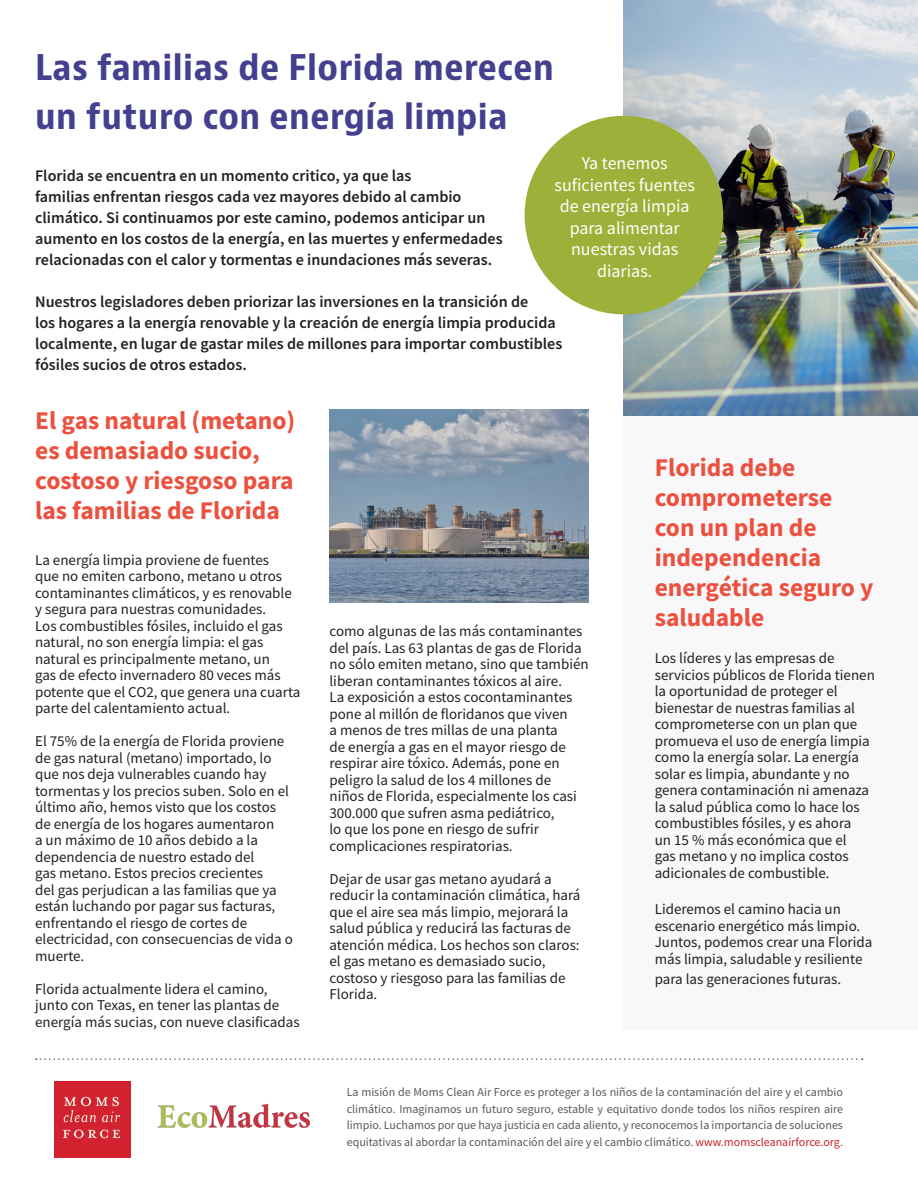
<style>
.page{position:relative;width:918px;height:1188px;background:#fff}
.page>*{position:absolute;margin:0;border:0;box-sizing:border-box;transform-origin:0 0}
.t1{font:700 condensed 34.5px/49.5px "Bernino Sans";letter-spacing:.015em;color:#443f8e}
.t2{font:700 25.5px/30px "Source Sans Pro";color:#ec503e}
.t3{font:18px/21.6px "Source Sans Pro";color:#fff;text-align:center}
.t4{font:600 16.2px/21px "Source Sans Pro";color:#231f20}
.t5{font:15px/16.5px "Source Sans Pro";color:#231f20}
.t6{font:12px/16.5px "Source Sans Pro";color:#57585a;text-align:justify}
.s1{color:#cb2027}
</style>
<div class="page">
<div style="left:624px;top:0;width:294px;height:1029px;background:#f8f8fb"></div>
<img style="left:624px;top:0;width:294px;height:416px">
<div style="left:525px;top:116px;width:198px;height:198px;background:#9db039;border-radius:50%"></div>
<img style="left:330px;top:409px;width:259px;height:194px">
<svg style="left:36px;top:1058px;width:827px;height:2px"></svg>
<img style="left:55px;top:1082px;width:75px;height:75px">
<img style="left:157px;top:1103px;width:153px;height:25px">
<p class="t1" style="left:35px;top:43px;width:520px">Las familias de Florida merecen un futuro con energía limpia</p>
<p class="t4" style="left:35px;top:165px;width:469px">Florida se encuentra en un momento critico, ya que las<br>familias enfrentan riesgos cada vez mayores debido al cambio climático. Si continuamos por este camino, podemos anticipar un aumento en los costos de la energía, en las muertes y enfermedades relacionadas con el calor y tormentas e inundaciones más severas.</p>
<p class="t4" style="left:35px;top:291px;width:529px">Nuestros legisladores deben priorizar las inversiones en la transición de<br>los hogares a la energía renovable y la creación de energía limpia producida localmente, en lugar de gastar miles de millones para importar combustibles fósiles sucios de otros estados.</p>
<p class="t3" style="left:555px;top:152px;width:142px">Ya tenemos suficientes fuentes de energía limpia para alimentar nuestras vidas diarias.</p>
<p class="t2" style="left:35px;top:405px;width:262px">El gas natural (metano) es demasiado sucio, costoso y riesgoso para las familias de Florida</p>
<p class="t5" style="left:35px;top:551px;width:267px">La energía limpia proviene de fuentes<br>que no emiten carbono, metano u otros contaminantes climáticos, y es renovable y segura para nuestras comunidades.<br>Los combustibles fósiles, incluido el gas natural, no son energía limpia: el gas natural es principalmente metano, un<br>gas de efecto invernadero 80 veces más potente que el CO2, que genera una cuarta parte del calentamiento actual.</p>
<p class="t5" style="left:35px;top:733px;width:259px">El 75% de la energía de Florida proviene de gas natural (metano) importado, lo que nos deja vulnerables cuando hay tormentas y los precios suben. Solo en el último año, hemos visto que los costos de energía de los hogares aumentaron<br>a un máximo de 10 años debido a la dependencia de nuestro estado del<br>gas metano. Estos precios crecientes<br>del gas perjudican a las familias que ya están luchando por pagar sus facturas, enfrentando el riesgo de cortes de electricidad, con consecuencias de vida o muerte.</p>
<p class="t5" style="left:35px;top:980px;width:266px">Florida actualmente lidera el camino, junto con Texas, en tener las plantas de energía más sucias, con nueve clasificadas</p>
<p class="t5" style="left:330px;top:623px;width:261px">como algunas de las más contaminantes del país. Las 63 plantas de gas de Florida no sólo emiten metano, sino que también liberan contaminantes tóxicos al aire.<br>La exposición a estos cocontaminantes pone al millón de floridanos que viven<br>a menos de tres millas de una planta<br>de energía a gas en el mayor riesgo de respirar aire tóxico. Además, pone en peligro la salud de los 4 millones de niños de Florida, especialmente los casi 300.000 que sufren asma pediátrico,<br>lo que los pone en riesgo de sufrir complicaciones respiratorias.</p>
<p class="t5" style="left:330px;top:870px;width:253px">Dejar de usar gas metano ayudará a reducir la contaminación climática, hará que el aire sea más limpio, mejorará la salud pública y reducirá las facturas de atención médica. Los hechos son claros: el gas metano es demasiado sucio, costoso y riesgoso para las familias de Florida.</p>
<p class="t2" style="left:655px;top:452px;width:220px">Florida debe comprometerse con un plan de independencia energética seguro y saludable</p>
<p class="t5" style="left:655px;top:650px;width:222px">Los líderes y las empresas de servicios públicos de Florida tienen la oportunidad de proteger el bienestar de nuestras familias al comprometerse con un plan que promueva el uso de energía limpia como la energía solar. La energía solar es limpia, abundante y no genera contaminación ni amenaza la salud pública como lo hace los combustibles fósiles, y es ahora<br>un 15 % más económica que el<br>gas metano y no implica costos adicionales de combustible.</p>
<p class="t5" style="left:655px;top:901px;width:219px">Lideremos el camino hacia un escenario energético más limpio.<br>Juntos, podemos crear una Florida más limpia, saludable y resiliente</p>
<p class="t5" style="left:655px;top:971px;width:188px">para las generaciones futuras.</p>
<p class="t6" style="left:347px;top:1084px;width:498px">La misión de Moms Clean Air Force es proteger a los niños de la contaminación del aire y el cambio climático. Imaginamos un futuro seguro, estable y equitativo donde todos los niños respiren aire limpio. Luchamos por que haya justicia en cada aliento, y reconocemos la importancia de soluciones equitativas al abordar la contaminación del aire y el cambio climático. <span class="s1">www.momscleanairforce.org</span>.</p>
</div>
